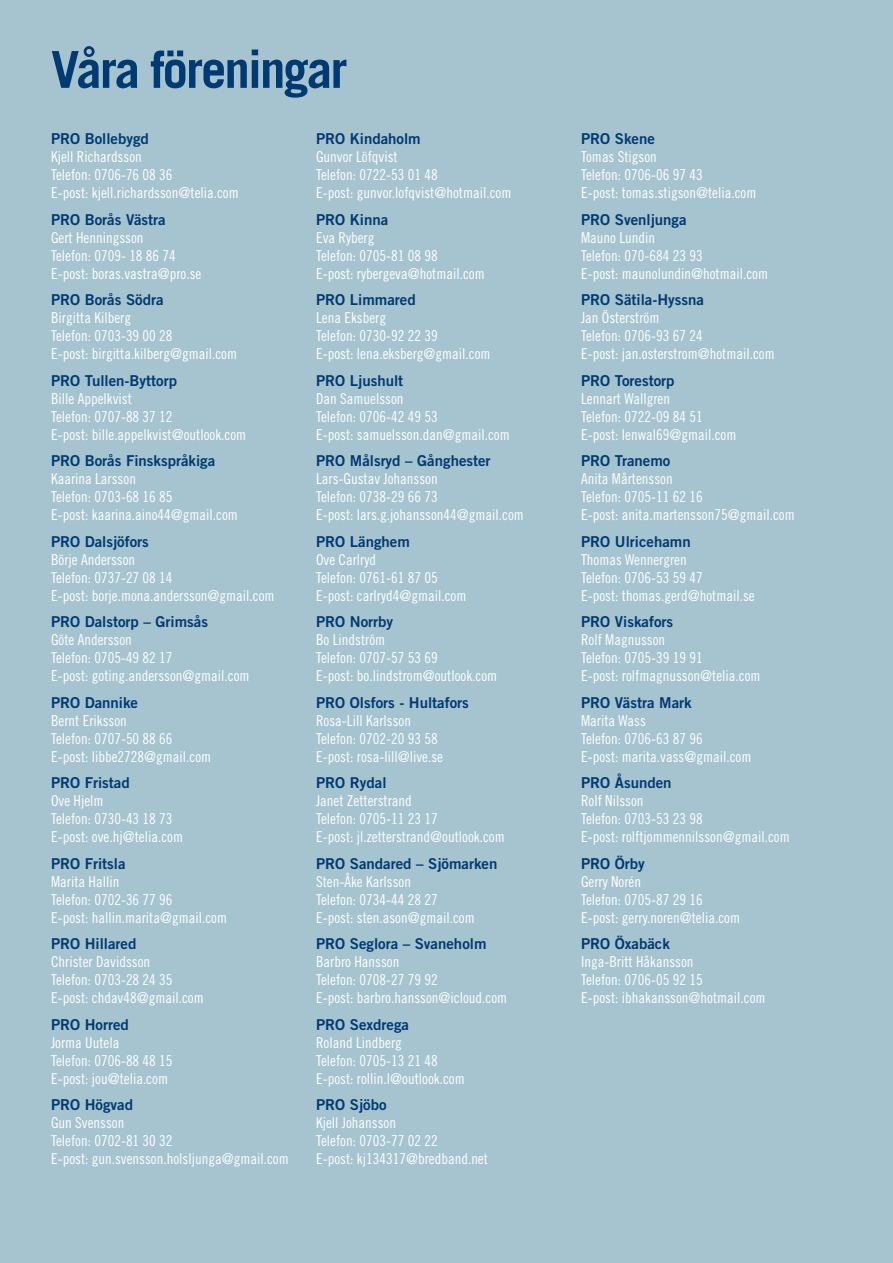
<style>
.page{position:relative;width:893px;height:1263px;background:#a6c4cf}
.page>*{position:absolute;margin:0;border:0;box-sizing:border-box;transform-origin:0 0}
.t1{font:700 51px "Trade Gothic LT Std";letter-spacing:-.04em;color:#003a73}
.t2{font:15px/18px "Trade Gothic LT Std Cn 18";color:#fff}
.t3{font:15px "Trade Gothic LT Std Bd 2";color:#003a73}
</style>
<div class="page">
<h1 class="t1" style="left:51px;top:38px;width:298px">Våra föreningar</h1>
<p class="t3" style="left:51px;top:129px;width:99px">PRO Bollebygd</p>
<p class="t2" style="left:51px;top:148px;width:189px">Kjell Richardsson<br>Telefon: 0706-76 08 36<br>E-post: kjell.richardsson@telia.com</p>
<p class="t3" style="left:51px;top:210px;width:116px">PRO Borås Västra</p>
<p class="t2" style="left:51px;top:228px;width:152px">Gert Henningsson<br>Telefon: 0709- 18 86 74<br>E-post: boras.vastra@pro.se</p>
<p class="t3" style="left:51px;top:290px;width:114px">PRO Borås Södra</p>
<p class="t2" style="left:51px;top:309px;width:188px">Birgitta Kilberg<br>Telefon: 0703-39 00 28<br>E-post: birgitta.kilberg@gmail.com</p>
<p class="t3" style="left:51px;top:371px;width:127px">PRO Tullen-Byttorp</p>
<p class="t2" style="left:51px;top:389px;width:197px">Bille Appelkvist<br>Telefon: 0707-88 37 12<br>E-post: bille.appelkvist@outlook.com</p>
<p class="t3" style="left:51px;top:451px;width:166px">PRO Borås Finskspråkiga</p>
<p class="t2" style="left:51px;top:470px;width:188px">Kaarina Larsson<br>Telefon: 0703-68 16 85<br>E-post: kaarina.aino44@gmail.com</p>
<p class="t3" style="left:51px;top:532px;width:99px">PRO Dalsjöfors</p>
<p class="t2" style="left:51px;top:550px;width:225px">Börje Andersson<br>Telefon: 0737-27 08 14<br>E-post: borje.mona.andersson@gmail.com</p>
<p class="t3" style="left:51px;top:612px;width:159px">PRO Dalstorp – Grimsås</p>
<p class="t2" style="left:51px;top:631px;width:200px">Göte Andersson<br>Telefon: 0705-49 82 17<br>E-post: goting.andersson@gmail.com</p>
<p class="t3" style="left:51px;top:693px;width:89px">PRO Dannike</p>
<p class="t2" style="left:51px;top:711px;width:162px">Bernt Eriksson<br>Telefon: 0707-50 88 66<br>E-post: libbe2728@gmail.com</p>
<p class="t3" style="left:51px;top:773px;width:80px">PRO Fristad</p>
<p class="t2" style="left:51px;top:792px;width:133px">Ove Hjelm<br>Telefon: 0730-43 18 73<br>E-post: ove.hj@telia.com</p>
<p class="t3" style="left:51px;top:854px;width:76px">PRO Fritsla</p>
<p class="t2" style="left:51px;top:872px;width:178px">Marita Hallin<br>Telefon: 0702-36 77 96<br>E-post: hallin.marita@gmail.com</p>
<p class="t3" style="left:51px;top:935px;width:87px">PRO Hillared</p>
<p class="t2" style="left:51px;top:953px;width:154px">Christer Davidsson<br>Telefon: 0703-28 24 35<br>E-post: chdav48@gmail.com</p>
<p class="t3" style="left:51px;top:1015px;width:79px">PRO Horred</p>
<p class="t2" style="left:51px;top:1033px;width:123px">Jorma Uutela<br>Telefon: 0706-88 48 15<br>E-post: jou@telia.com</p>
<p class="t3" style="left:51px;top:1096px;width:84px">PRO Högvad</p>
<p class="t2" style="left:51px;top:1114px;width:239px">Gun Svensson<br>Telefon: 0702-81 30 32<br>E-post: gun.svensson.holsljunga@gmail.com</p>
<p class="t3" style="left:316px;top:129px;width:106px">PRO Kindaholm</p>
<p class="t2" style="left:316px;top:148px;width:197px">Gunvor Löfqvist<br>Telefon: 0722-53 01 48<br>E-post: gunvor.lofqvist@hotmail.com</p>
<p class="t3" style="left:316px;top:210px;width:74px">PRO Kinna</p>
<p class="t2" style="left:316px;top:228px;width:170px">Eva Ryberg<br>Telefon: 0705-81 08 98<br>E-post: rybergeva@hotmail.com</p>
<p class="t3" style="left:316px;top:290px;width:101px">PRO Limmared</p>
<p class="t2" style="left:316px;top:309px;width:176px">Lena Eksberg<br>Telefon: 0730-92 22 39<br>E-post: lena.eksberg@gmail.com</p>
<p class="t3" style="left:316px;top:371px;width:89px">PRO Ljushult</p>
<p class="t2" style="left:316px;top:389px;width:195px">Dan Samuelsson<br>Telefon: 0706-42 49 53<br>E-post: samuelsson.dan@gmail.com</p>
<p class="t3" style="left:316px;top:451px;width:176px">PRO Målsryd – Gånghester</p>
<p class="t2" style="left:316px;top:470px;width:209px">Lars-Gustav Johansson<br>Telefon: 0738-29 66 73<br>E-post: lars.g.johansson44@gmail.com</p>
<p class="t3" style="left:316px;top:532px;width:95px">PRO Länghem</p>
<p class="t2" style="left:316px;top:550px;width:152px">Ove Carlryd<br>Telefon: 0761-61 87 05<br>E-post: carlryd4@gmail.com</p>
<p class="t3" style="left:316px;top:613px;width:79px">PRO Norrby</p>
<p class="t2" style="left:316px;top:631px;width:183px">Bo Lindström<br>Telefon: 0707-57 53 69<br>E-post: bo.lindstrom@outlook.com</p>
<p class="t3" style="left:316px;top:693px;width:154px">PRO Olsfors - Hultafors</p>
<p class="t2" style="left:316px;top:711px;width:128px">Rosa-Lill Karlsson<br>Telefon: 0702-20 93 58<br>E-post: rosa-lill@live.se</p>
<p class="t3" style="left:316px;top:774px;width:72px">PRO Rydal</p>
<p class="t2" style="left:316px;top:792px;width:190px">Janet Zetterstrand<br>Telefon: 0705-11 23 17<br>E-post: jl.zetterstrand@outlook.com</p>
<p class="t3" style="left:316px;top:854px;width:183px">PRO Sandared – Sjömarken</p>
<p class="t2" style="left:316px;top:872px;width:160px">Sten-Åke Karlsson<br>Telefon: 0734-44 28 27<br>E-post: sten.ason@gmail.com</p>
<p class="t3" style="left:316px;top:935px;width:172px">PRO Seglora – Svaneholm</p>
<p class="t2" style="left:316px;top:953px;width:193px">Barbro Hansson<br>Telefon: 0708-27 79 92<br>E-post: barbro.hansson@icloud.com</p>
<p class="t3" style="left:316px;top:1015px;width:94px">PRO Sexdrega</p>
<p class="t2" style="left:316px;top:1033px;width:150px">Roland Lindberg<br>Telefon: 0705-13 21 48<br>E-post: rollin.l@outlook.com</p>
<p class="t3" style="left:316px;top:1096px;width:72px">PRO Sjöbo</p>
<p class="t2" style="left:316px;top:1114px;width:173px">Kjell Johansson<br>Telefon: 0703-77 02 22<br>E-post: kj134317@bredband.net</p>
<p class="t3" style="left:581px;top:129px;width:75px">PRO Skene</p>
<p class="t2" style="left:581px;top:148px;width:177px">Tomas Stigson<br>Telefon: 0706-06 97 43<br>E-post: tomas.stigson@telia.com</p>
<p class="t3" style="left:581px;top:210px;width:107px">PRO Svenljunga</p>
<p class="t2" style="left:581px;top:228px;width:188px">Mauno Lundin<br>Telefon: 070-684 23 93<br>E-post: maunolundin@hotmail.com</p>
<p class="t3" style="left:581px;top:290px;width:124px">PRO Sätila-Hyssna</p>
<p class="t2" style="left:581px;top:309px;width:195px">Jan Österström<br>Telefon: 0706-93 67 24<br>E-post: jan.osterstrom@hotmail.com</p>
<p class="t3" style="left:581px;top:371px;width:95px">PRO Torestorp</p>
<p class="t2" style="left:581px;top:389px;width:157px">Lennart Wallgren<br>Telefon: 0722-09 84 51<br>E-post: lenwal69@gmail.com</p>
<p class="t3" style="left:581px;top:452px;width:91px">PRO Tranemo</p>
<p class="t2" style="left:581px;top:470px;width:215px">Anita Mårtensson<br>Telefon: 0705-11 62 16<br>E-post: anita.martensson75@gmail.com</p>
<p class="t3" style="left:581px;top:532px;width:111px">PRO Ulricehamn</p>
<p class="t2" style="left:581px;top:550px;width:175px">Thomas Wennergren<br>Telefon: 0706-53 59 47<br>E-post: thomas.gerd@hotmail.se</p>
<p class="t3" style="left:581px;top:613px;width:94px">PRO Viskafors</p>
<p class="t2" style="left:581px;top:631px;width:181px">Rolf Magnusson<br>Telefon: 0705-39 19 91<br>E-post: rolfmagnusson@telia.com</p>
<p class="t3" style="left:581px;top:693px;width:112px">PRO Västra Mark</p>
<p class="t2" style="left:581px;top:711px;width:172px">Marita Wass<br>Telefon: 0706-63 87 96<br>E-post: marita.vass@gmail.com</p>
<p class="t3" style="left:581px;top:774px;width:92px">PRO Åsunden</p>
<p class="t2" style="left:581px;top:792px;width:210px">Rolf Nilsson<br>Telefon: 0703-53 23 98<br>E-post: rolftjommennilsson@gmail.com</p>
<p class="t3" style="left:581px;top:854px;width:65px">PRO Örby</p>
<p class="t2" style="left:581px;top:872px;width:160px">Gerry Norén<br>Telefon: 0705-87 29 16<br>E-post: gerry.noren@telia.com</p>
<p class="t3" style="left:581px;top:935px;width:90px">PRO Öxabäck</p>
<p class="t2" style="left:581px;top:953px;width:186px">Inga-Britt Håkansson<br>Telefon: 0706-05 92 15<br>E-post: ibhakansson@hotmail.com</p>
</div>
